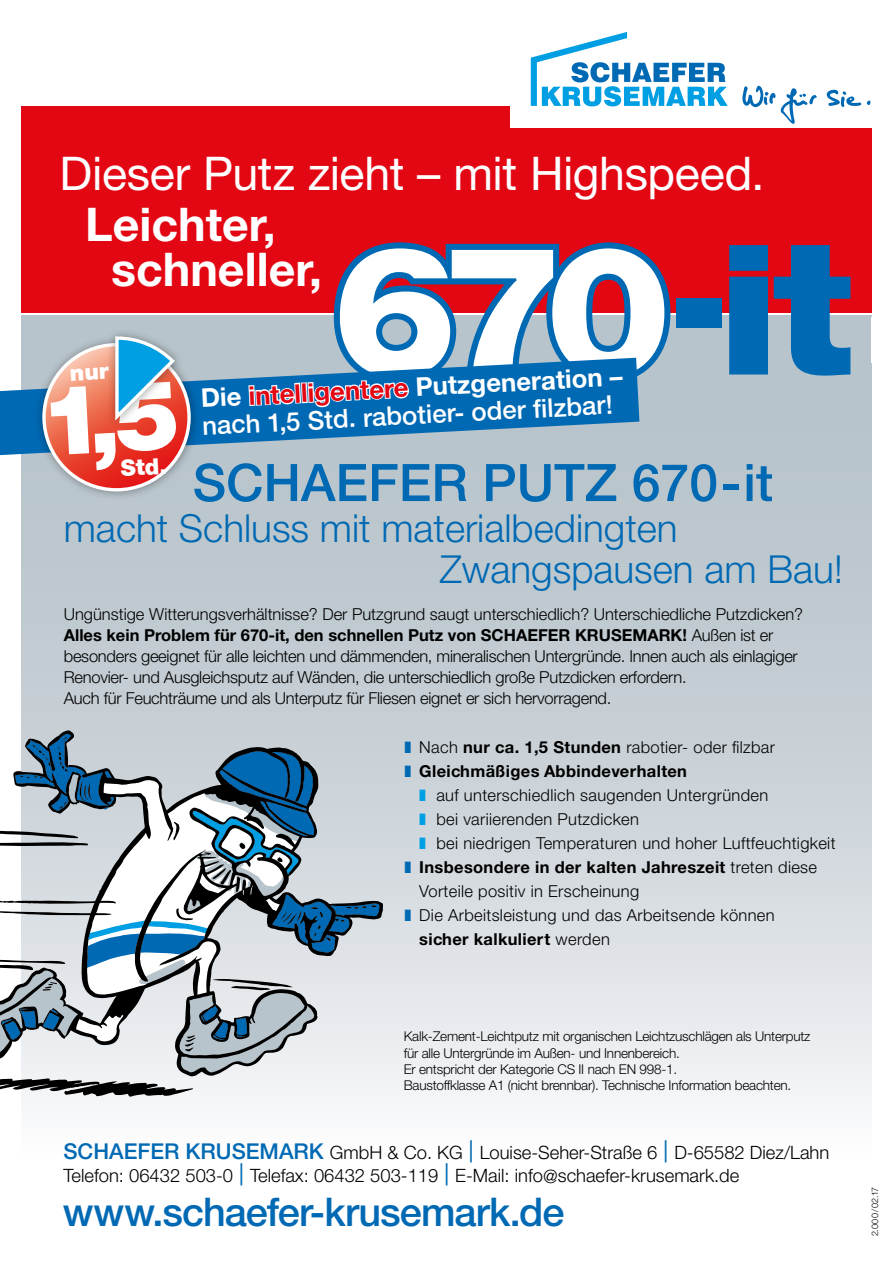
<style>
.page{position:relative;width:893px;height:1263px;background:#fff}
.page>*{position:absolute;margin:0;border:0;box-sizing:border-box;transform-origin:0 0}
.t1{font:500 51.75px "Helvetica Neue";color:#0069b4}
.t2{font:46.5px "Helvetica Neue";letter-spacing:-.01em;color:#fff}
.t3{font:700 46.5px/45px "Helvetica Neue";color:#fff}
.t4{font:500 39.6px "Helvetica Neue";letter-spacing:-.025em;color:#0069b4}
.t5{font:300 38.7px/40.8px "Helvetica Neue";color:#0069b4}
.t6{font:700 25.8px "Helvetica Neue";color:#fff}
.t7{font:500 25.8px "Helvetica Neue";color:#fff}
.t8{font:900 22.5px "Helvetica Neue";color:#fff}
.t9{font:300 18.45px/23px "Helvetica Neue";color:#000}
.t10{font:300 16.5px/21px "Helvetica Neue";color:#000}
.t11{font:300 16.5px/24px "Helvetica Neue";letter-spacing:.02em;color:#000}
.t12{font:700 16.5px "Helvetica Neue CE";letter-spacing:.02em;color:#000}
.t13{font:300 13.5px/16.2px "Helvetica Neue";letter-spacing:-.015em;color:#000}
.t14{font:300 9px "Helvetica Neue";letter-spacing:.025em;color:#000}
.s1{color:#e30613}
.s2{font-weight:700}
.s3{font-family:"Helvetica Neue CE";font-weight:700}
.s4{font-family:"Helvetica Neue";font-weight:300}
.s5{font-weight:500;font-size:21.9px;color:#0069b4}
.s6{font-size:29.85px;color:#0069b4}
</style>
<div class="page">
<div style="left:21px;top:316px;width:851px;height:842px;background:linear-gradient(to bottom,#abb9c2,#f1f2f5)"></div>
<div style="left:21px;top:106px;width:851px;height:207px;background:#e30613"></div>
<div style="left:510px;top:43px;width:368px;height:85px;background:#fff"></div>
<svg style="left:531px;top:32px;width:197px;height:74px"></svg>
<svg style="left:826px;top:89px;width:35px;height:18px"></svg>
<svg style="left:742px;top:86px;width:75px;height:38px"></svg>
<svg style="left:867px;top:100px;width:3px;height:5px"></svg>
<svg style="left:729px;top:245px;width:121px;height:131px;background:#3d689f"></svg>
<div style="left:677px;top:298px;width:45px;height:30px;background:#0069b4"></div>
<svg style="left:371px;top:242px;width:299px;height:141px"></svg>
<svg style="left:0;top:1078px;width:193px;height:19px"></svg>
<svg style="left:21px;top:730px;width:362px;height:346px"></svg>
<svg style="left:0;top:733px;width:380px;height:339px"></svg>
<svg style="left:0;top:358px;width:247px;height:97px;background:#448dc0"></svg>
<svg style="left:247px;top:248px;width:417px;height:225px"></svg>
<div style="left:34px;top:335px;width:166px;height:166px;background:#000;opacity:.35"></div>
<svg style="left:44px;top:345px;width:145px;height:145px"></svg>
<div style="left:107px;top:328px;width:77px;height:101px;background:#000;opacity:.35"></div>
<svg style="left:405px;top:741px;width:6px;height:12px"></svg>
<svg style="left:405px;top:765px;width:6px;height:12px"></svg>
<svg style="left:420px;top:789px;width:6px;height:12px"></svg>
<svg style="left:420px;top:813px;width:6px;height:12px"></svg>
<svg style="left:420px;top:837px;width:6px;height:12px"></svg>
<svg style="left:405px;top:861px;width:6px;height:12px"></svg>
<svg style="left:405px;top:909px;width:6px;height:12px"></svg>
<svg style="left:50px;top:335px;width:127px;height:135px;background:#c77b74"></svg>
<h2 class="t2" style="left:60px;top:145px;width:706px">Dieser Putz zieht – mit Highspeed.</h2>
<h2 class="t3" style="left:111px;top:200px;width:212px;text-indent:-26px">Leichter, schneller,</h2>
<h3 class="t6" style="left:200px;top:382px;width:424px;rotate:-3deg">Die <span class="s1">intelligentere</span> Putzgeneration –</h3>
<h3 class="t7" style="left:201px;top:410px;width:412px;rotate:-3deg">nach 1,5 Std. rabotier- oder fi lzbar!</h3>
<h3 class="t8" style="left:120px;top:455px;width:48px;rotate:-3deg">Std.</h3>
<h1 class="t1" style="left:193px;top:452px;width:582px">SCHAEFER PUTZ 670-it</h1>
<h3 class="t5" style="left:440px;top:507px;width:405px;text-indent:-376px">macht Schluss mit materialbedingten<br>Zwangspausen am Bau!</h3>
<p class="t10" style="left:64px;top:603px;width:741px">Ungünstige Witterungsverhältnisse? Der Putzgrund saugt unterschiedlich? Unterschiedliche Putzdicken?<br><span class="s2">Alles kein Problem für 670-it, den schnellen Putz von SCHAEFER KRUSEMARK!</span> Außen ist er besonders geeignet für alle leichten und dämmenden, mineralischen Untergründe. Innen auch als einlagiger Renovier- und Ausgleichsputz auf Wänden, die unterschiedlich große Putzdicken erfordern.<br>Auch für Feuchträume und als Unterputz für Fliesen eignet er sich hervorragend.</p>
<p class="t11" style="left:419px;top:735px;width:357px">Nach <span class="s3">nur ca. 1,5 Stunden</span> rabotier- oder filzbar</p>
<p class="t12" style="left:419px;top:761px;width:269px">Gleichmäßiges Abbindeverhalten</p>
<p class="t11" style="left:436px;top:783px;width:401px">auf unterschiedlich saugenden Untergründen<br>bei variierenden Putzdicken<br>bei niedrigen Temperaturen und hoher Luftfeuchtigkeit</p>
<p class="t12" style="left:419px;top:857px;width:399px">Insbesondere in der kalten Jahreszeit <span class="s4">treten diese</span></p>
<p class="t11" style="left:419px;top:879px;width:357px">Vorteile positiv in Erscheinung<br>Die Arbeitsleistung und das Arbeitsende können</p>
<p class="t12" style="left:419px;top:929px;width:192px">sicher kalkuliert <span class="s4">werden</span></p>
<p class="t13" style="left:404px;top:1028px;width:408px">Kalk-Zement-Leichtputz mit organischen Leichtzuschlägen als Unterputz für alle Untergründe im Außen- und Innenbereich.<br>Er entspricht der Kategorie CS II nach EN 998-1.<br>Baustoffklasse A1 (nicht brennbar). Technische Information beachten.</p>
<p class="t9" style="left:63px;top:1140px;width:767px"><span class="s5">SCHAEFER KRUSEMARK</span> GmbH &amp; Co. KG <span class="s6">|</span> Louise-Seher-Straße 6 <span class="s6">|</span> D-65582 Diez/Lahn<br>Telefon: 06432 503-0 <span class="s6">|</span> Telefax: 06432 503-119 <span class="s6">|</span> E-Mail: info@schaefer-krusemark.de</p>
<h3 class="t4" style="left:63px;top:1188px;width:503px">www.schaefer-krusemark.de</h3>
<p class="t14" style="left:869px;top:1236px;width:51px;rotate:-90deg">2.000/02.17</p>
</div>
